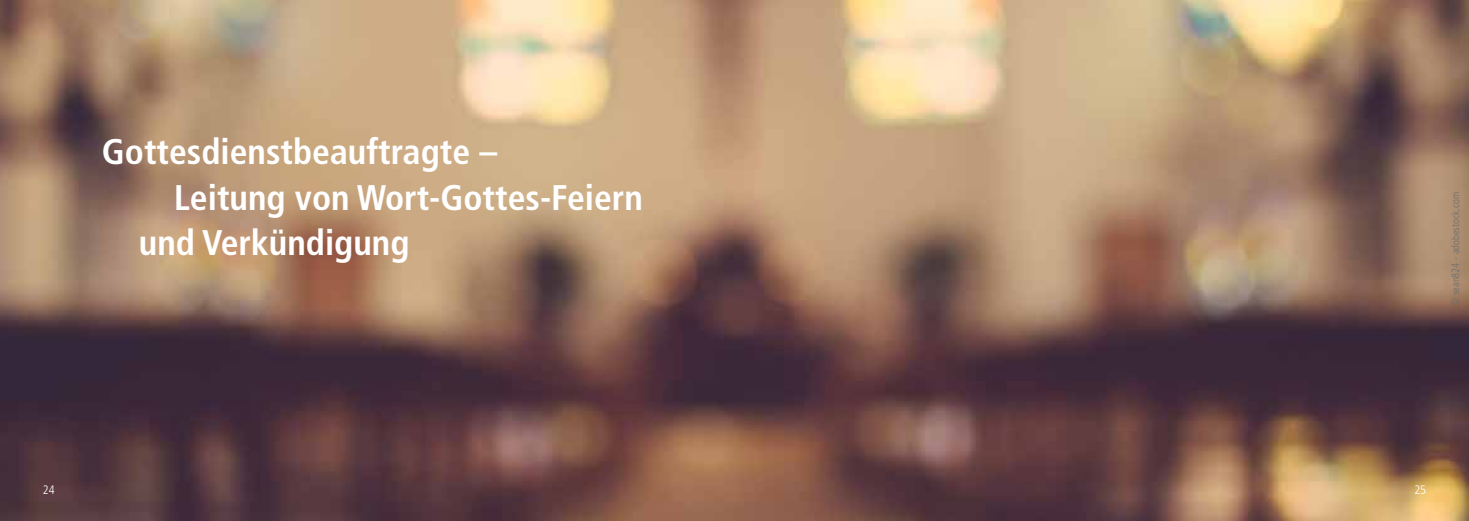
<style>
.page{position:relative;width:1469px;height:521px;background:#fff}
.page>*{position:absolute;margin:0;border:0;box-sizing:border-box;transform-origin:0 0}
.t1{font:700 condensed 35.52px "Frutiger LT Pro";color:#fff}
.t2{font:300 condensed 12.25px "Frutiger LT Pro";color:#fff}
.t3{font:300 condensed 10.5px "Frutiger LT Pro";color:#706f6f}
</style>
<div class="page">
<img style="left:0;top:0;width:1468px;height:521px">
<p class="t1" style="left:102px;top:131px;width:397px">Gottesdienstbeauftragte –</p>
<p class="t1" style="left:174px;top:176px;width:470px">Leitung von Wort-Gottes-Feiern</p>
<p class="t1" style="left:139px;top:222px;width:272px">und Verkündigung</p>
<p class="t3" style="left:1449px;top:306px;width:115px;rotate:-90deg">© sean824 - adobestock.com</p>
<p class="t2" style="left:43px;top:483px;width:13px">24</p>
<p class="t2" style="left:1414px;top:483px;width:13px">25</p>
</div>
